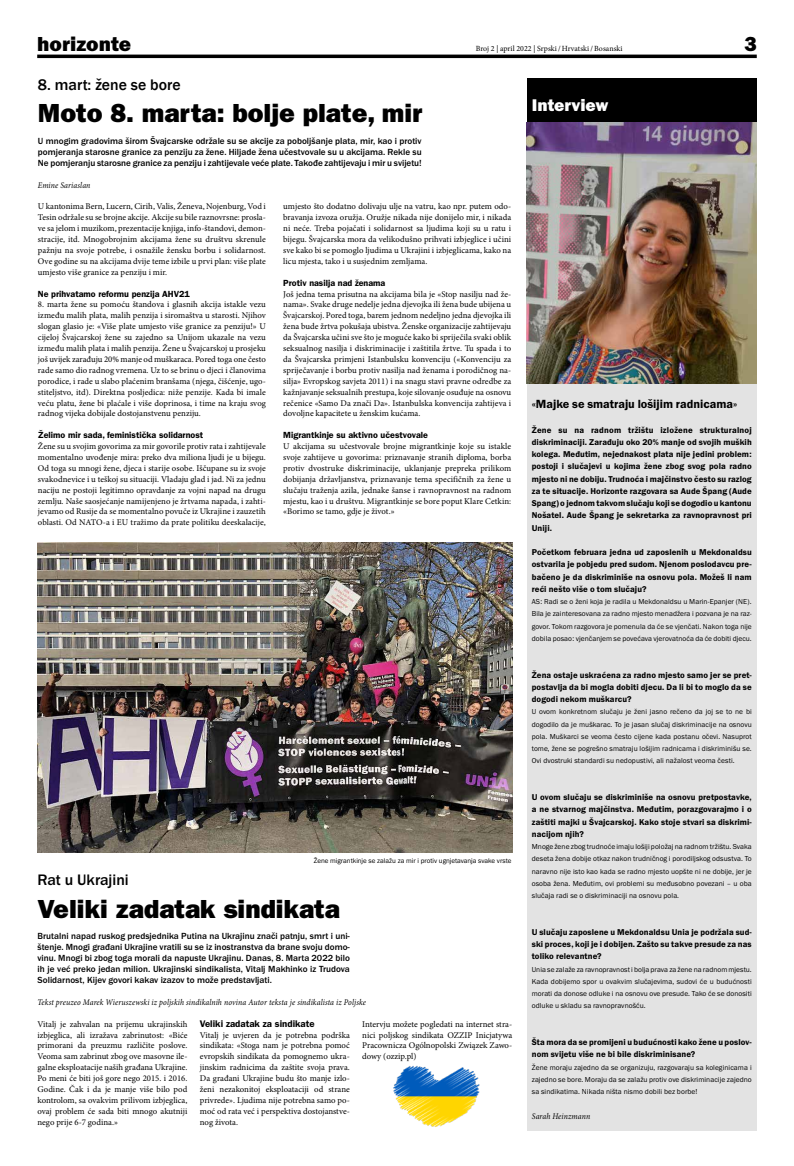
<style>
.page{position:relative;width:794px;height:1166px;background:#fff}
.page>*{position:absolute;margin:0;border:0;box-sizing:border-box;transform-origin:0 0}
.t1{font:800 26.25px "Franklin Gothic LT Pro";color:#000}
.t2{font:21px "Franklin Gothic URW Hea";color:#000}
.t3{font:17.5px "Franklin Gothic URW Hea";color:#fff}
.t4{font:500 15.75px "Franklin Gothic";color:#000}
.t5{font:500 15.75px "Franklin Gothic URW";color:#000}
.t6{font:12.25px "Franklin Gothic URW Dem";color:#000}
.t7{font:9.62px "Franklin Gothic LT Pro Dm";color:#000}
.t8{font:500 9.19px/10.9px "Franklin Gothic URW";color:#000;text-align:justify}
.t9{font:8.92px "Franklin Gothic LT Pro Dm";color:#000}
.t10{font:8.75px/10.9px "Minion Pro";color:#000;text-align:justify}
.t11{font:8.75px/12.2px "Franklin Gothic URW Dem";letter-spacing:.01em;color:#000;text-align:justify}
.t12{font:italic 8.66px "Minion Pro";letter-spacing:.01em;color:#000;scale:.91 1}
.t13{font:7.88px "Minion Pro";letter-spacing:.005em;color:#000}
.t14{font:7.44px/12.2px "Franklin Gothic URW Boo";letter-spacing:.01em;color:#000;text-align:justify}
.t15{font:7px "Franklin Gothic URW Boo";color:#000}
</style>
<div class="page">
<hr style="left:37px;top:55px;width:719px;height:3px;background:#000">
<div style="left:527px;top:275px;width:229px;height:855px;background:#e3e3e3"></div>
<div style="left:527px;top:79px;width:229px;height:43px;background:#000"></div>
<img style="left:527px;top:122px;width:230px;height:262px">
<img style="left:37px;top:542px;width:475px;height:310px">
<img style="left:393px;top:1066px;width:87px;height:61px">
<h2 class="t2" style="left:37px;top:31px;width:95px">horizonte</h2>
<p class="t13" style="left:476px;top:43px;width:148px">Broj 2 | april 2022 | Srpski/Hrvatski/Bosanski</p>
<h2 class="t2" style="left:744px;top:31px;width:14px">3</h2>
<h3 class="t4" style="left:38px;top:75px;width:144px">8. mart: žene se bore</h3>
<h1 class="t1" style="left:38px;top:98px;width:386px">Moto 8. marta: bolje plate, mir</h1>
<p class="t8" style="left:38px;top:135px;width:385px">U mnogim gradovima širom Švajcarske održale su se akcije za poboljšanje plata, mir, kao i protiv pomjeranja starosne granice za penziju za žene. Hiljade žena učestvovale su u akcijama. Rekle su Ne pomjeranju starosne granice za penziju i zahtijevale veće plate. Takođe zahtijevaju i mir u svijetu!</p>
<p class="t12" style="left:38px;top:179px;width:59px">Emine Sariaslan</p>
<p class="t10" style="left:38px;top:201px;width:229px">U kantonima Bern, Lucern, Cirih, Valis, Ženeva, Nojenburg, Vod i Tesin održale su se brojne akcije. Akcije su bile raznovrsne: prosla&shy;ve sa jelom i muzikom, prezentacije knjiga, info-štandovi, demon&shy;stracije, itd. Mnogobrojnim akcijama žene su društvu skrenule pažnju na svoje potrebe, i osnažile žensku borbu i solidarnost.<br>Ove godine su na akcijama dvije teme izbile u prvi plan: više plate umjesto više granice za penziju i mir.</p>
<p class="t9" style="left:38px;top:288px;width:153px">Ne prihvatamo reformu penzija AHV21</p>
<p class="t10" style="left:38px;top:299px;width:229px">8. marta žene su pomoću štandova i glasnih akcija istakle vezu između malih plata, malih penzija i siromaštva u starosti. Njihov slogan glasio je: «Više plate umjesto više granice za penziju!» U cijeloj Švajcarskoj žene su zajedno sa Unijom ukazale na vezu između malih plata i malih penzija. Žene u Švajcarskoj u prosjeku još uvijek zarađuju 20% manje od muškaraca. Pored toga one često rade samo dio radnog vremena. Uz to se brinu o djeci i članovima porodice, i rade u slabo plaćenim branšama (njega, čišćenje, ugo&shy;stiteljstvo, itd). Direktna posljedica: niže penzije. Kada bi imale veću platu, žene bi plaćale i više doprinosa, i time na kraju svog radnog vijeka dobijale dostojanstvenu penziju.</p>
<p class="t9" style="left:38px;top:430px;width:167px">Želimo mir sada, feministička solidarnost</p>
<p class="t10" style="left:38px;top:441px;width:229px">Žene su u svojim govorima za mir govorile protiv rata i zahtijevale momentalno uvođenje mira: preko dva miliona ljudi je u bijegu.<br>Od toga su mnogi žene, djeca i starije osobe. Iščupane su iz svoje svakodnevice i u teškoj su situaciji. Vladaju glad i jad. Ni za jednu naciju ne postoji legitimno opravdanje za vojni napad na drugu zemlju. Naše saosjećanje namijenjeno je žrtvama napada, i zahti&shy;jevamo od Rusije da se momentalno povuče iz Ukrajine i zauzetih oblasti. Od NATO-a i EU tražimo da prate politiku deeskalacije,</p>
<p class="t10" style="left:283px;top:201px;width:229px">umjesto što dodatno dolivaju ulje na vatru, kao npr. putem odo&shy;bravanja izvoza oružja. Oružje nikada nije donijelo mir, i nikada ni neće. Treba pojačati i solidarnost sa ljudima koji su u ratu i bijegu. Švajcarska mora da velikodušno prihvati izbjeglice i učini sve kako bi se pomoglo ljudima u Ukrajini i izbjeglicama, kako na licu mjesta, tako i u susjednim zemljama.</p>
<p class="t9" style="left:283px;top:277px;width:104px">Protiv nasilja nad ženama</p>
<p class="t10" style="left:283px;top:288px;width:229px">Još jedna tema prisutna na akcijama bila je «Stop nasilju nad že&shy;nama». Svake druge nedelje jedna djevojka ili žena bude ubijena u Švajcarskoj. Pored toga, barem jednom nedeljno jedna djevojka ili žena bude žrtva pokušaja ubistva. Ženske organizacije zahtijevaju da Švajcarska učini sve što je moguće kako bi spriječila svaki oblik seksualnog nasilja i diskriminacije i zaštitila žrtve. Tu spada i to da Švajcarska primjeni Istanbulsku konvenciju («Konvenciju za spriječavanje i borbu protiv nasilja nad ženama i porodičnog na&shy;silja» Evropskog savjeta 2011) i na snagu stavi pravne odredbe za kažnjavanje seksualnih prestupa, koje silovanje osuđuje na osnovu rečenice «Samo Da znači Da». Istanbulska konvencija zahtijeva i dovoljne kapacitete u ženskim kućama.</p>
<p class="t9" style="left:283px;top:430px;width:146px">Migrantkinje su aktivno učestvovale</p>
<p class="t10" style="left:283px;top:441px;width:229px">U akcijama su učestvovale brojne migrantkinje koje su istakle svoje zahtijeve u govorima: priznavanje stranih diploma, borba protiv dvostruke diskriminacije, uklanjanje prepreka prilikom dobijanja državljanstva, priznavanje tema specifičnih za žene u slučaju traženja azila, jednake šanse i ravnopravnost na radnom mjestu, kao i u društvu. Migrantkinje se bore poput Klare Cetkin: «Borimo se tamo, gdje je život.»</p>
<p class="t15" style="left:314px;top:856px;width:199px">Žene migrantkinje se zalažu za mir i protiv ugnjetavanja svake vrste</p>
<h3 class="t5" style="left:37px;top:870px;width:93px">Rat u Ukrajini</h3>
<h1 class="t1" style="left:37px;top:893px;width:304px">Veliki zadatak sindikata</h1>
<p class="t8" style="left:37px;top:931px;width:314px">Brutalni napad ruskog predsjednika Putina na Ukrajinu znači patnju, smrt i uni&shy;štenje. Mnogi građani Ukrajine vratili su se iz inostranstva da brane svoju domo&shy;vinu. Mnogi bi zbog toga morali da napuste Ukrajinu. Danas, 8. Marta 2022 bilo ih je već preko jedan milion. Ukrajinski sindikalista, Vitalj Makhinko iz Trudova Solidarnost, Kijev govori kakav izazov to može predstavljati.</p>
<p class="t12" style="left:37px;top:996px;width:362px">Tekst preuzeo Marek Wieruszewski iz poljskih sindikalnih novina Autor teksta je sindikalista iz Poljske</p>
<p class="t10" style="left:37px;top:1018px;width:151px">Vitalj je zahvalan na prijemu ukrajinskih izbjeglica, ali izražava zabrinutost: «Biće primorani da preuzmu različite poslove.<br>Veoma sam zabrinut zbog ove masovne ile&shy;galne eksploatacije naših građana Ukrajine.<br>Po meni će biti još gore nego 2015. i 2016.<br>Godine. Čak i da je manje više bilo pod kontrolom, sa ovakvim prilivom izbjeglica, ovaj problem će sada biti mnogo akutniji nego prije 6-7 godina.»</p>
<p class="t7" style="left:200px;top:1017px;width:116px">Veliki zadatak za sindikate</p>
<p class="t10" style="left:200px;top:1029px;width:151px">Vitalj je uvjeren da je potrebna podrška sindikata: «Stoga nam je potrebna pomoć evropskih sindikata da pomognemo ukra&shy;jinskim radnicima da zaštite svoja prava.<br>Da građani Ukrajine budu što manje izlo&shy;ženi nezakonitoj eksploataciji od strane privrede». Ljudima nije potrebna samo po&shy;moć od rata već i perspektiva dostojanstve&shy;nog života.</p>
<p class="t10" style="left:362px;top:1018px;width:151px">Intervju možete pogledati na internet stra&shy;nici poljskog sindikata OZZIP Inicjatywa Pracownicza Ogólnopolski Związek Zawo&shy;dowy (ozzip.pl)</p>
<h3 class="t3" style="left:532px;top:94px;width:78px">Interview</h3>
<h3 class="t6" style="left:532px;top:396px;width:207px">«Majke se smatraju lošijim radnicama»</h3>
<p class="t11" style="left:532px;top:423px;width:221px">Žene su na radnom tržištu izložene strukturalnoj diskriminaciji. Zarađuju oko 20% manje od svojih muških kolega. Međutim, nejednakost plata nije jedini problem: postoji i slučajevi u kojima žene zbog svog pola radno mjesto ni ne dobiju. Trudnoća i majčinstvo često su razlog za te situacije. Horizonte razgovara sa Aude Špang (Aude Spang) o jednom takvom slučaju koji se dogodio u kantonu Nošatel. Aude Špang je sekretarka za ravnopravnost pri Uniji.</p>
<p class="t11" style="left:532px;top:546px;width:221px">Početkom februara jedna ud zaposlenih u Mekdonaldsu ostvarila je pobjedu pred sudom. Njenom poslodavcu pre&shy;bačeno je da diskriminiše na osnovu pola. Možeš li nam reći nešto više o tom slučaju?</p>
<p class="t14" style="left:532px;top:595px;width:221px">AS: Radi se o ženi koja je radila u Mekdonaldsu u Marin-Epanjer (NE).<br>Bila je zainteresovana za radno mjesto menadžera i pozvana je na raz&shy;govor. Tokom razgovora je pomenula da će se vjenčati. Nakon toga nije dobila posao: vjenčanjem se povećava vjerovatnoća da će dobiti djecu.</p>
<p class="t11" style="left:532px;top:668px;width:221px">Žena ostaje uskraćena za radno mjesto samo jer se pret&shy;postavlja da bi mogla dobiti djecu. Da li bi to moglo da se dogodi nekom muškarcu?</p>
<p class="t14" style="left:532px;top:705px;width:221px">U ovom konkretnom slučaju je ženi jasno rečeno da joj se to ne bi dogodilo da je muškarac. To je jasan slučaj diskriminacije na osnovu pola. Muškarci se veoma često cijene kada postanu očevi. Nasuprot tome, žene se pogrešno smatraju lošijim radnicama i diskriminišu se.<br>Ovi dvostruki standardi su nedopustivi, ali nažalost veoma česti.</p>
<p class="t11" style="left:532px;top:791px;width:221px">U ovom slučaju se diskriminiše na osnovu pretpostavke, a ne stvarnog majčinstva. Međutim, porazgovarajmo i o zaštiti majki u Švajcarskoj. Kako stoje stvari sa diskrimi&shy;nacijom njih?</p>
<p class="t14" style="left:532px;top:840px;width:221px">Mnoge žene zbog trudnoće imaju lošiji položaj na radnom tržištu. Svaka deseta žena dobije otkaz nakon trudničnog i porodiljskog odsustva. To naravno nije isto kao kada se radno mjesto uopšte ni ne dobije, jer je osoba žena. Međutim, ovi problemi su međusobno povezani – u oba slučaja radi se o diskriminaciji na osnovu pola.</p>
<p class="t11" style="left:532px;top:926px;width:221px">U slučaju zaposlene u Mekdonaldsu Unia je podržala sud&shy;ski proces, koji je i dobijen. Zašto su takve presude za nas toliko relevantne?</p>
<p class="t14" style="left:532px;top:963px;width:221px">Unia se zalaže za ravnopravnost i bolja prava za žene na radnom mjestu.<br>Kada dobijemo spor u ovakvim slučajevima, sudovi će u budućnosti morati da donose odluke i na osnovu ove presude. Tako će se donositi odluke u skladu sa ravnopravnošću.</p>
<p class="t11" style="left:532px;top:1036px;width:221px">Šta mora da se promijeni u budućnosti kako žene u poslov&shy;nom svijetu više ne bi bile diskriminisane?</p>
<p class="t14" style="left:532px;top:1061px;width:221px">Žene moraju zajedno da se organizuju, razgovaraju sa koleginicama i zajedno se bore. Moraju da se zalažu protiv ove diskriminacije zajedno sa sindikatima. Nikada ništa nismo dobili bez borbe!</p>
<p class="t12" style="left:532px;top:1110px;width:66px">Sarah Heinzmann</p>
</div>
